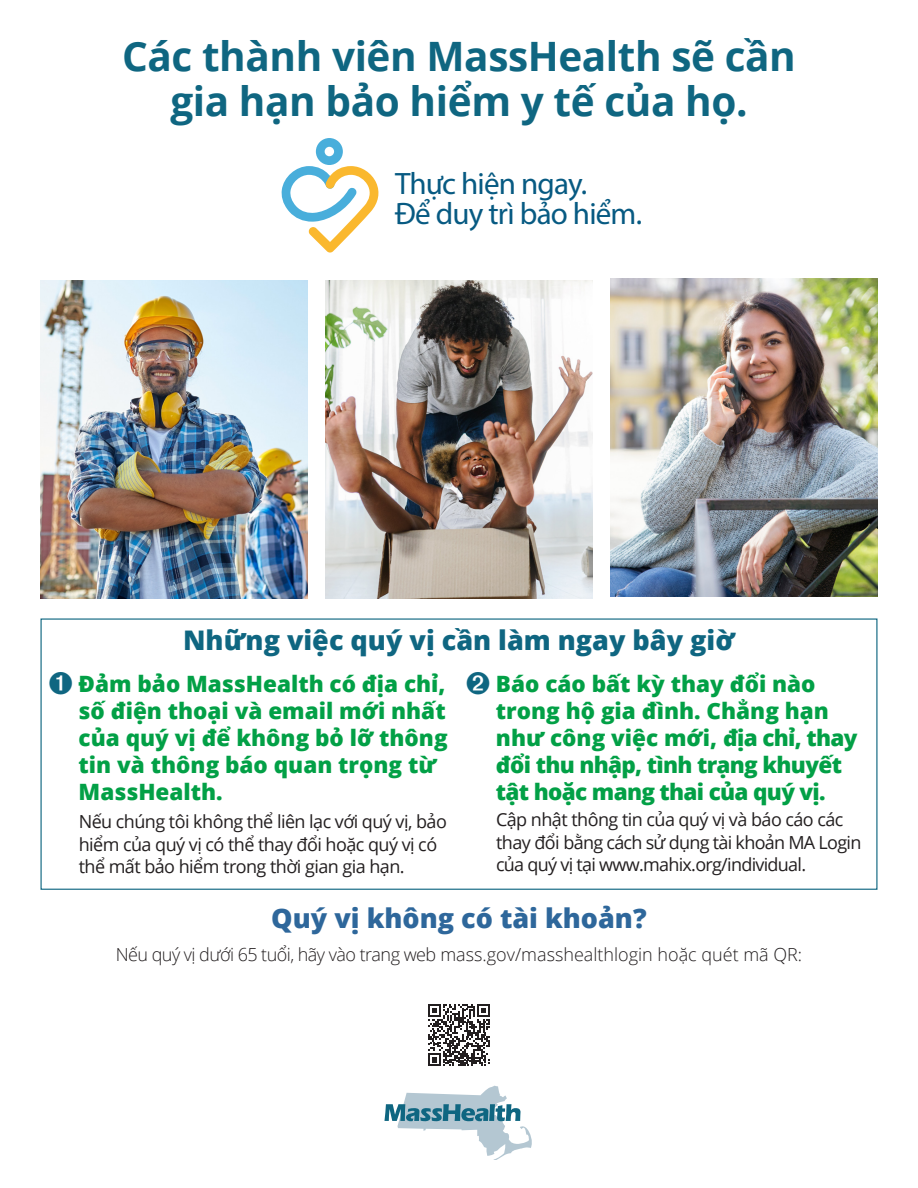
<style>
.page{position:relative;width:918px;height:1188px;background:#fff}
.page>*{position:absolute;margin:0;border:0;box-sizing:border-box;transform-origin:0 0}
.Header_1{font:700 40.5px/45px "Open Sans";letter-spacing:-.01em;color:#0f6681;text-align:center}
.t1{font:800 31.05px/30.3px "Gilroy";letter-spacing:-.025em;color:#075a82}
.Header_1-2{font:800 27px "Open Sans";color:#0f6681}
.t2{font:800 27px "Open Sans";color:#2e679b}
.t3{font:800 22.5px/27px "Open Sans";letter-spacing:-.03em;color:#02a046}
.t4{font:800 22.5px/27px "Open Sans";color:#02a046}
.t5{font:18px/22.5px "Open Sans";letter-spacing:-.03em;color:#231f20}
.t6{font:300 18px "Open Sans";color:#231f20}
.s1{color:#0f6681}
</style>
<div class="page">
<svg style="left:384px;top:1086px;width:148px;height:74px"></svg>
<img style="left:40px;top:280px;width:268px;height:318px">
<img style="left:610px;top:278px;width:268px;height:319px">
<img style="left:326px;top:280px;width:266px;height:318px">
<svg style="left:281px;top:138px;width:98px;height:115px"></svg>
<svg style="left:428px;top:1004px;width:62px;height:62px"></svg>
<p class="Header_1" style="left:122px;top:33px;width:675px">Các thành viên MassHealth sẽ cần gia hạn bảo hiểm y tế của họ.</p>
<p class="t1" style="left:395px;top:168px;width:249px">Thực hiện ngay.<br>Để duy trì bảo hiểm.</p>
<p class="Header_1-2" style="left:183px;top:620px;width:553px">Những việc quý vị cần làm ngay bây giờ</p>
<p class="t4" style="left:79px;top:669px;width:371px;text-indent:-30px"><span class="s1">➊</span> Đảm bảo MassHealth có địa chỉ, số điện thoại và email mới nhất của quý vị để không bỏ lỡ thông tin và thông báo quan trọng từ<br>MassHealth.</p>
<p class="t5" style="left:79px;top:810px;width:370px">Nếu chúng tôi không thể liên lạc với quý vị, bảo hiểm của quý vị có thể thay đổi hoặc quý vị có thể mất bảo hiểm trong thời gian gia hạn.</p>
<p class="t3" style="left:496px;top:669px;width:363px;text-indent:-30px"><span class="s1">➋</span> Báo cáo bất kỳ thay đổi nào trong hộ gia đình. Chẳng hạn như công việc mới, địa chỉ, thay đổi thu nhập, tình trạng khuyết tật hoặc mang thai của quý vị.</p>
<p class="t5" style="left:496px;top:808px;width:367px">Cập nhật thông tin của quý vị và báo cáo các thay đổi bằng cách sử dụng tài khoản MA Login của quý vị tại www.mahix.org/individual.</p>
<p class="t2" style="left:271px;top:898px;width:377px">Quý vị không có tài khoản?</p>
<p class="t6" style="left:116px;top:942px;width:688px">Nếu quý vị dưới 65 tuổi, hãy vào trang web mass.gov/masshealthlogin hoặc quét mã QR:</p>
</div>
